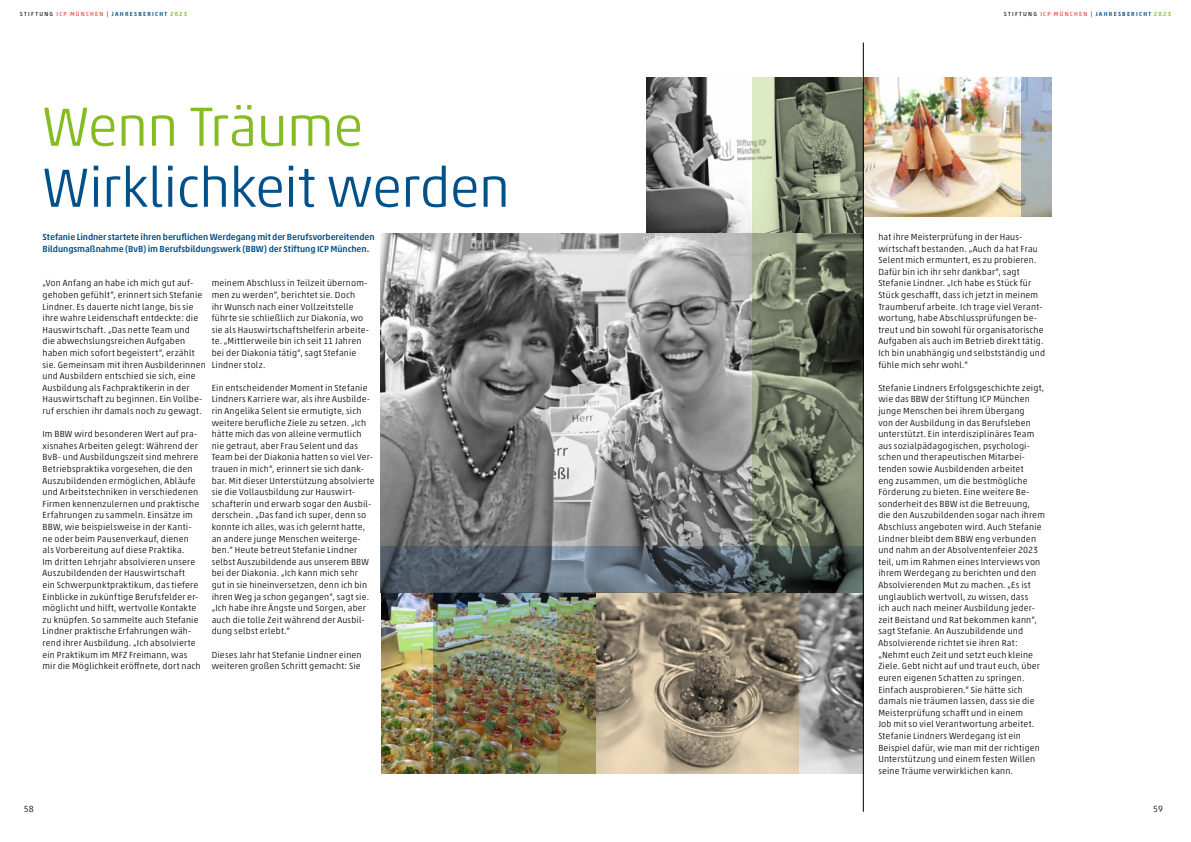
<style>
.page{position:relative;width:1191px;height:842px;background:#fff}
.page>*{position:absolute;margin:0;border:0;box-sizing:border-box;transform-origin:0 0}
.t1{font:300 56px "Akko Std";letter-spacing:-.02em;color:#005189}
.t2{font:300 56px "Akko Std";letter-spacing:-.02em;color:#85bc22}
.t3{font:300 9px/11.6px "Akko Std";letter-spacing:.02em;color:#000}
.t4{font:500 9px/11.6px "Akko Std";letter-spacing:-.005em;color:#005189}
.t5{font:500 6px "Akko Std";letter-spacing:.205em;color:#005189}
.s1{font-weight:400;color:#000}
.s2{font-weight:400;color:#e73229}
.s3{color:#85bc22}
</style>
<div class="page">
<img style="left:864px;top:77px;width:156px;height:139px">
<img style="left:595px;top:592px;width:268px;height:182px">
<img style="left:381px;top:592px;width:214px;height:182px">
<img style="left:646px;top:77px;width:106px;height:156px">
<img style="left:381px;top:233px;width:371px;height:313px">
<hr style="left:863px;top:43px;width:1px;height:769px;background:#000">
<svg style="left:752px;top:77px;width:111px;height:469px;background:#757b67"></svg>
<img style="left:433px;top:592px;width:124px;height:181px">
<svg style="left:1020px;top:77px;width:31px;height:139px;background:#a8b2bb"></svg>
<svg style="left:381px;top:546px;width:482px;height:46px;background:#4f5b64"></svg>
<svg style="left:557px;top:592px;width:241px;height:181px;background:#9c8f77"></svg>
<p class="t5" style="left:20px;top:11px;width:169px"><span class="s1">STIFTUNG</span> <span class="s2">ICP MÜNCHEN</span> <span class="s1">|</span> JAHRESBERICHT <span class="s3">2023</span></p>
<p class="t5" style="left:1003px;top:11px;width:169px"><span class="s1">STIFTUNG</span> <span class="s2">ICP MÜNCHEN</span> <span class="s1">|</span> JAHRESBERICHT <span class="s3">2023</span></p>
<h1 class="t2" style="left:43px;top:93px;width:322px">Wenn Träume</h1>
<h1 class="t1" style="left:43px;top:154px;width:469px">Wirklichkeit werden</h1>
<p class="t4" style="left:43px;top:231px;width:334px">Stefanie Lindner startete ihren beruflichen Werdegang mit der Berufsvorbereitenden<br>Bildungsmaßnahme (BvB) im Berufsbildungswerk (BBW) der Stiftung ICP München.</p>
<p class="t3" style="left:212px;top:277px;width:159px">meinem Abschluss in Teilzeit übernom&shy;men zu werden“, berichtet sie. Doch<br>ihr Wunsch nach einer Vollzeitstelle führte sie schließlich zur Diakonia, wo sie als Hauswirtschaftshelferin arbeite&shy;te. „Mittlerweile bin ich seit 11 Jahren bei der Diakonia tätig“, sagt Stefanie Lindner stolz.</p>
<p class="t3" style="left:212px;top:382px;width:164px">Ein entscheidender Moment in Stefanie Lindners Karriere war, als ihre Ausbilde&shy;rin Angelika Selent sie ermutigte, sich weitere berufliche Ziele zu setzen. „Ich hätte mich das von alleine vermutlich nie getraut, aber Frau Selent und das Team bei der Diakonia hatten so viel Ver&shy;trauen in mich“, erinnert sie sich dank&shy;bar. Mit dieser Unterstützung absolvierte sie die Vollausbildung zur Hauswirt&shy;schafterin und erwarb sogar den Ausbil&shy;derschein. „Das fand ich super, denn so konnte ich alles, was ich gelernt hatte, an andere junge Menschen weiterge&shy;ben.“ Heute betreut Stefanie Lindner selbst Auszubildende aus unserem BBW bei der Diakonia. „Ich kann mich sehr<br>gut in sie hineinversetzen, denn ich bin ihren Weg ja schon gegangen“, sagt sie. „Ich habe ihre Ängste und Sorgen, aber auch die tolle Zeit während der Ausbil&shy;dung selbst erlebt.“</p>
<p class="t3" style="left:212px;top:649px;width:151px">Dieses Jahr hat Stefanie Lindner einen weiteren großen Schritt gemacht: Sie</p>
<p class="t3" style="left:43px;top:277px;width:165px">„Von Anfang an habe ich mich gut auf&shy;gehoben gefühlt“, erinnert sich Stefanie Lindner. Es dauerte nicht lange, bis sie ihre wahre Leidenschaft entdeckte: die Hauswirtschaft. „Das nette Team und<br>die abwechslungsreichen Aufgaben haben mich sofort begeistert“, erzählt sie. Gemeinsam mit ihren Ausbilderinnen und Ausbildern entschied sie sich, eine Ausbildung als Fachpraktikerin in der Hauswirtschaft zu beginnen. Ein Vollbe&shy;ruf erschien ihr damals noch zu gewagt.</p>
<p class="t3" style="left:43px;top:428px;width:160px">Im BBW wird besonderen Wert auf pra&shy;xisnahes Arbeiten gelegt: Während der BvB- und Ausbildungszeit sind mehrere Betriebspraktika vorgesehen, die den Auszubildenden ermöglichen, Abläufe und Arbeitstechniken in verschiedenen Firmen kennenzulernen und praktische Erfahrungen zu sammeln. Einsätze im BBW, wie beispielsweise in der Kanti&shy;ne oder beim Pausenverkauf, dienen als Vorbereitung auf diese Praktika.<br>Im dritten Lehrjahr absolvieren unsere Auszubildenden der Hauswirtschaft<br>ein Schwerpunktpraktikum, das tiefere Einblicke in zukünftige Berufsfelder er&shy;möglicht und hilft, wertvolle Kontakte zu knüpfen. So sammelte auch Stefanie Lindner praktische Erfahrungen wäh&shy;rend ihrer Ausbildung. „Ich absolvierte ein Praktikum im MFZ Freimann, was mir die Möglichkeit eröffnete, dort nach</p>
<p class="t3" style="left:878px;top:231px;width:168px">hat ihre Meisterprüfung in der Haus&shy;wirtschaft bestanden. „Auch da hat Frau Selent mich ermuntert, es zu probieren.<br>Dafür bin ich ihr sehr dankbar“, sagt Stefanie Lindner. „Ich habe es Stück für Stück geschafft, dass ich jetzt in meinem Traumberuf arbeite. Ich trage viel Verant&shy;wortung, habe Abschlussprüfungen be&shy;treut und bin sowohl für organisatorische Aufgaben als auch im Betrieb direkt tätig.<br>Ich bin unabhängig und selbstständig und fühle mich sehr wohl.“</p>
<p class="t3" style="left:878px;top:382px;width:168px">Stefanie Lindners Erfolgsgeschichte zeigt, wie das BBW der Stiftung ICP München junge Menschen bei ihrem Übergang<br>von der Ausbildung in das Berufsleben unterstützt. Ein interdisziplinäres Team aus sozialpädagogischen, psychologi&shy;schen und therapeutischen Mitarbei&shy;tenden sowie Ausbildenden arbeitet<br>eng zusammen, um die bestmögliche Förderung zu bieten. Eine weitere Be&shy;sonderheit des BBW ist die Betreuung,<br>die den Auszubildenden sogar nach ihrem Abschluss angeboten wird. Auch Stefanie Lindner bleibt dem BBW eng verbunden und nahm an der Absolventenfeier 2023 teil, um im Rahmen eines Interviews von ihrem Werdegang zu berichten und den Absolvierenden Mut zu machen. „Es ist unglaublich wertvoll, zu wissen, dass<br>ich auch nach meiner Ausbildung jeder&shy;zeit Beistand und Rat bekommen kann“, sagt Stefanie. An Auszubildende und Absolvierende richtet sie ihren Rat: „Nehmt euch Zeit und setzt euch kleine Ziele. Gebt nicht auf und traut euch, über euren eigenen Schatten zu springen.<br>Einfach ausprobieren.“ Sie hätte sich damals nie träumen lassen, dass sie die Meisterprüfung schafft und in einem<br>Job mit so viel Verantwortung arbeitet.<br>Stefanie Lindners Werdegang ist ein Beispiel dafür, wie man mit der richtigen Unterstützung und einem festen Willen seine Träume verwirklichen kann.</p>
<p class="t3" style="left:24px;top:803px;width:12px">58</p>
<p class="t3" style="left:1153px;top:803px;width:11px">59</p>
</div>
